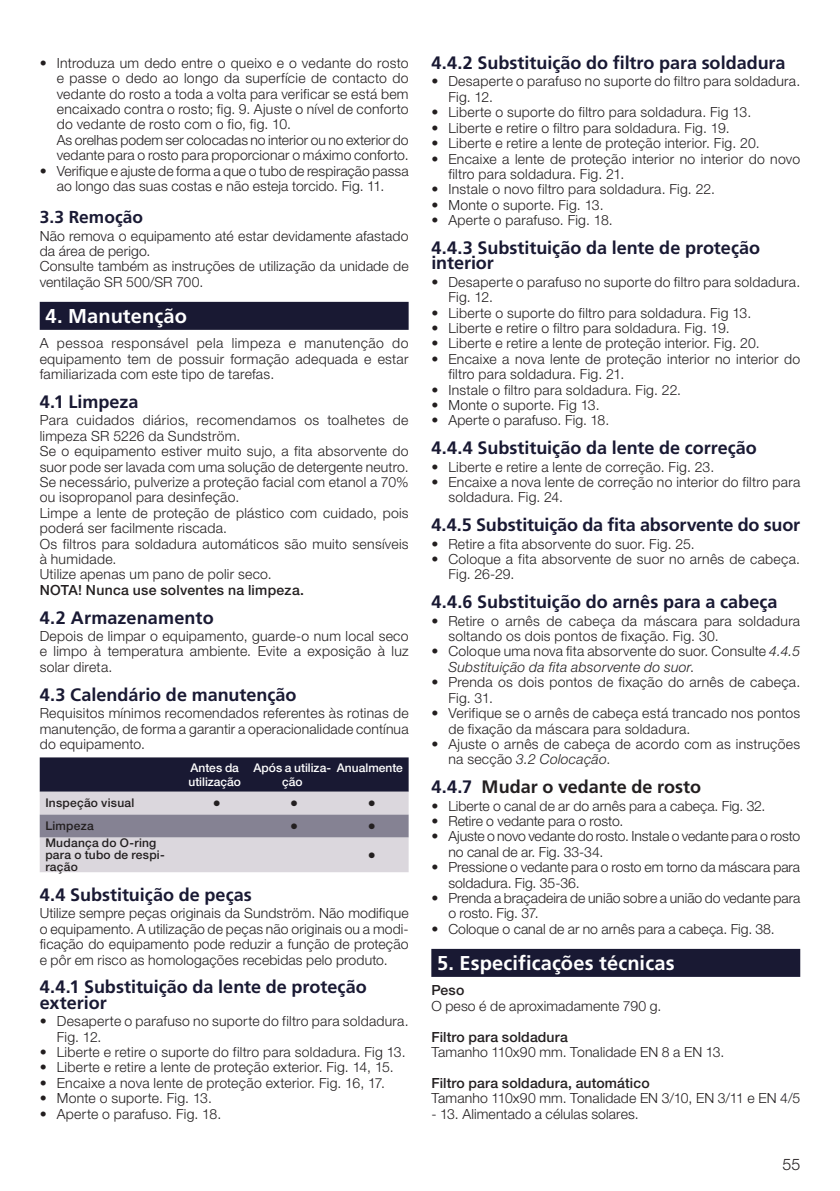
<style>
.page{position:relative;width:840px;height:1191px;background:#fff}
.page>*{position:absolute;margin:0;border:0;box-sizing:border-box;transform-origin:0 0}
.t1{font:700 20px "Frutiger LT Pro";letter-spacing:.005em;color:#fff}
.t2{font:700 18px/15.4px "Frutiger LT Pro";color:#191933}
.t3{font:700 18px "Frutiger LT Pro";color:#231f20}
.t4{font:700 17.2px "Frutiger LT Pro";letter-spacing:.005em;color:#191933}
.t5{font:500 16px "Helvetica Neue LT Pro";color:#231f20}
.t6{font:300 16px "Helvetica Neue LT Pro";color:#231f20}
.t7{font:300 14px/15.4px "Helvetica Neue LT Pro";letter-spacing:.015em;color:#231f20}
.t8{font:500 14px "Helvetica Neue LT Pro";letter-spacing:.01em;color:#231f20}
.t9{font:300 14px/15.4px "Helvetica Neue LT Pro";letter-spacing:-.01em;color:#231f20}
.t10{font:300 14px "Helvetica Neue LT Pro";letter-spacing:-.005em;color:#231f20}
.t11{font:500 12px/12px "Helvetica Neue LT Pro";letter-spacing:.02em;color:#231f20}
.t12{font:500 12px/14.4px "Helvetica Neue LT Pro";color:#fff}
.s1{font-style:italic}
.s2{color:#191933}
</style>
<div class="page">
<div style="left:40px;top:302px;width:368px;height:28px;background:#191933"></div>
<svg style="left:40px;top:757px;width:368px;height:115px;background:#908e9c"></svg>
<div style="left:431px;top:949px;width:368px;height:28px;background:#191933"></div>
<p class="t7" style="left:57px;top:55px;width:353px;text-indent:-17px">• Introduza um dedo entre o queixo e o vedante do rosto e passe o dedo ao longo da superfície de contacto do vedante do rosto a toda a volta para verificar se está bem encaixado contra o rosto; fig. 9. Ajuste o nível de conforto do vedante de rosto com o fio, fig. 10.<br>As orelhas podem ser colocadas no interior ou no exterior do vedante para o rosto para proporcionar o máximo conforto.</p>
<p class="t7" style="left:40px;top:163px;width:370px;text-align:center">• Verifique e ajuste de forma a que o tubo de respiração passa ao longo das suas costas e não esteja torcido. Fig. 11.</p>
<p class="t4" style="left:40px;top:207px;width:105px">3.3 Remoção</p>
<p class="t7" style="left:40px;top:227px;width:370px">Não remova o equipamento até estar devidamente afastado da área de perigo.<br>Consulte também as instruções de utilização da unidade de ventilação SR 500/SR 700.</p>
<h1 class="t1" style="left:45px;top:304px;width:143px">4. Manutenção</h1>
<p class="t7" style="left:40px;top:335px;width:370px;text-align:justify">A pessoa responsável pela limpeza e manutenção do equipamento tem de possuir formação adequada e estar familiarizada com este tipo de tarefas.</p>
<p class="t2" style="left:40px;top:394px;width:100px">4.1 Limpeza</p>
<p class="t7" style="left:40px;top:412px;width:370px">Para cuidados diários, recomendamos os toalhetes de limpeza SR 5226 da Sundström.<br>Se o equipamento estiver muito sujo, a fita absorvente do suor pode ser lavada com uma solução de detergente neutro.<br>Se necessário, pulverize a proteção facial com etanol a 70% ou isopropanol para desinfeção.<br>Limpe a lente de proteção de plástico com cuidado, pois poderá ser facilmente riscada.<br>Os filtros para soldadura automáticos são muito sensíveis à humidade.<br>Utilize apenas um pano de polir seco.</p>
<p class="t8" style="left:40px;top:581px;width:266px">NOTA! Nunca use solventes na limpeza.</p>
<p class="t2" style="left:40px;top:610px;width:175px">4.2 Armazenamento</p>
<p class="t7" style="left:40px;top:628px;width:370px;text-align:justify">Depois de limpar o equipamento, guarde-o num local seco e limpo à temperatura ambiente. Evite a exposição à luz solar direta.</p>
<p class="t2" style="left:40px;top:687px;width:258px">4.3 Calendário de manutenção</p>
<p class="t7" style="left:40px;top:705px;width:370px;text-align:justify">Requisitos mínimos recomendados referentes às rotinas de manutenção, de forma a garantir a operacionalidade contínua do equipamento.</p>
<p class="t12" style="left:188px;top:760px;width:54px">Antes da utilização</p>
<p class="t12" style="left:253px;top:760px;width:79px;text-align:center">Após a utiliza&shy;ção</p>
<p class="t12" style="left:336px;top:760px;width:67px">Anualmente</p>
<p class="t11" style="left:45px;top:797px;width:90px">Inspeção visual</p>
<p class="t5" style="left:212px;top:793px;width:9px">•</p>
<p class="t5" style="left:290px;top:793px;width:9px">•</p>
<p class="t5" style="left:367px;top:793px;width:9px">•</p>
<p class="t11" style="left:45px;top:820px;width:50px">Limpeza</p>
<p class="t5" style="left:290px;top:816px;width:9px">•</p>
<p class="t5" style="left:367px;top:816px;width:9px">•</p>
<p class="t11" style="left:45px;top:836px;width:121px">Mudança do O-ring para o tubo de respi&shy;ração</p>
<p class="t5" style="left:367px;top:845px;width:9px">•</p>
<p class="t2" style="left:40px;top:887px;width:213px">4.4 Substituição de peças</p>
<p class="t7" style="left:40px;top:905px;width:370px;text-align:justify">Utilize sempre peças originais da Sundström. Não modifique o equipamento. A utilização de peças não originais ou a modi&shy;ficação do equipamento pode reduzir a função de proteção e pôr em risco as homologações recebidas pelo produto.</p>
<p class="t2" style="left:40px;top:979px;width:328px">4.4.1 Substituição da lente de proteção exterior</p>
<p class="t7" style="left:57px;top:1013px;width:353px;text-indent:-17px">• Desaperte o parafuso no suporte do filtro para soldadura.<br>Fig. 12.</p>
<p class="t7" style="left:40px;top:1044px;width:367px">• Liberte e retire o suporte do filtro para soldadura. Fig 13.</p>
<p class="t7" style="left:40px;top:1059px;width:355px">• Liberte e retire a lente de proteção exterior. Fig. 14, 15.</p>
<p class="t7" style="left:40px;top:1074px;width:346px">• Encaixe a nova lente de proteção exterior. Fig. 16, 17.</p>
<p class="t7" style="left:40px;top:1090px;width:174px">• Monte o suporte. Fig. 13.</p>
<p class="t7" style="left:40px;top:1105px;width:183px">• Aperte o parafuso. Fig. 18.</p>
<p class="t2" style="left:431px;top:55px;width:355px">4.4.2 Substituição do filtro para soldadura</p>
<p class="t7" style="left:448px;top:73px;width:353px;text-indent:-17px">• Desaperte o parafuso no suporte do filtro para soldadura.<br>Fig. 12.</p>
<p class="t7" style="left:431px;top:104px;width:321px">• Liberte o suporte do filtro para soldadura. Fig 13.</p>
<p class="t7" style="left:431px;top:120px;width:299px">• Liberte e retire o filtro para soldadura. Fig. 19.</p>
<p class="t7" style="left:431px;top:135px;width:329px">• Liberte e retire a lente de proteção interior. Fig. 20.</p>
<p class="t7" style="left:448px;top:150px;width:353px;text-indent:-17px">• Encaixe a lente de proteção interior no interior do novo filtro para soldadura. Fig. 21.</p>
<p class="t7" style="left:431px;top:181px;width:285px">• Instale o novo filtro para soldadura. Fig. 22.</p>
<p class="t7" style="left:431px;top:197px;width:174px">• Monte o suporte. Fig. 13.</p>
<p class="t7" style="left:431px;top:212px;width:183px">• Aperte o parafuso. Fig. 18.</p>
<p class="t2" style="left:431px;top:240px;width:330px">4.4.3 Substituição da lente de proteção interior</p>
<p class="t7" style="left:448px;top:274px;width:353px;text-indent:-17px">• Desaperte o parafuso no suporte do filtro para soldadura.<br>Fig. 12.</p>
<p class="t7" style="left:431px;top:304px;width:321px">• Liberte o suporte do filtro para soldadura. Fig 13.</p>
<p class="t7" style="left:431px;top:320px;width:299px">• Liberte e retire o filtro para soldadura. Fig. 19.</p>
<p class="t7" style="left:431px;top:335px;width:329px">• Liberte e retire a lente de proteção interior. Fig. 20.</p>
<p class="t7" style="left:448px;top:351px;width:353px;text-indent:-17px">• Encaixe a nova lente de proteção interior no interior do filtro para soldadura. Fig. 21.</p>
<p class="t7" style="left:431px;top:381px;width:251px">• Instale o filtro para soldadura. Fig. 22.</p>
<p class="t7" style="left:431px;top:397px;width:170px">• Monte o suporte. Fig 13.</p>
<p class="t7" style="left:431px;top:412px;width:179px">• Aperte o parafuso. Fig. 18.</p>
<p class="t2" style="left:431px;top:440px;width:327px">4.4.4 Substituição da lente de correção</p>
<p class="t7" style="left:431px;top:458px;width:284px">• Liberte e retire a lente de correção. Fig. 23.</p>
<p class="t7" style="left:448px;top:474px;width:353px;text-indent:-17px">• Encaixe a nova lente de correção no interior do filtro para soldadura. Fig. 24.</p>
<p class="t2" style="left:431px;top:517px;width:370px">4.4.5 Substituição da fita absorvente do suor</p>
<p class="t7" style="left:431px;top:535px;width:265px">• Retire a fita absorvente do suor. Fig. 25.</p>
<p class="t7" style="left:448px;top:551px;width:353px;text-indent:-17px">• Coloque a fita absorvente de suor no arnês de cabeça.<br>Fig. 26-29.</p>
<p class="t2" style="left:431px;top:594px;width:347px">4.4.6 Substituição do arnês para a cabeça</p>
<p class="t7" style="left:448px;top:612px;width:353px;text-indent:-17px">• Retire o arnês de cabeça da máscara para soldadura soltando os dois pontos de fixação. Fig. 30.</p>
<p class="t7" style="left:448px;top:643px;width:353px;text-indent:-17px">• Coloque uma nova fita absorvente do suor. Consulte <span class="s1">4.4.5<br>Substituição da fita absorvente do suor</span>.</p>
<p class="t7" style="left:448px;top:674px;width:353px;text-indent:-17px">• Prenda os dois pontos de fixação do arnês de cabeça.<br>Fig. 31.</p>
<p class="t7" style="left:448px;top:705px;width:353px;text-indent:-17px">• Verifique se o arnês de cabeça está trancado nos pontos de fixação da máscara para soldadura.</p>
<p class="t7" style="left:448px;top:736px;width:353px;text-indent:-17px">• Ajuste o arnês de cabeça de acordo com as instruções na secção <span class="s1">3.2 Colocação</span>.</p>
<p class="t3" style="left:431px;top:776px;width:271px"><span class="s2">4.4.7</span> Mudar o vedante de rosto</p>
<p class="t7" style="left:431px;top:797px;width:335px">• Liberte o canal de ar do arnês para a cabeça. Fig. 32.</p>
<p class="t10" style="left:431px;top:812px;width:193px">• Retire o vedante para o rosto.</p>
<p class="t9" style="left:448px;top:828px;width:353px;text-indent:-17px">• Ajuste o novo vedante do rosto. Instale o vedante para o rosto no canal de ar. Fig. 33-34.</p>
<p class="t7" style="left:448px;top:859px;width:353px;text-indent:-17px">• Pressione o vedante para o rosto em torno da máscara para soldadura. Fig. 35-36.</p>
<p class="t7" style="left:448px;top:890px;width:353px;text-indent:-17px">• Prenda a braçadeira de união sobre a união do vedante para o rosto. Fig. 37.</p>
<p class="t7" style="left:431px;top:920px;width:345px">• Coloque o canal de ar no arnês para a cabeça. Fig. 38.</p>
<h1 class="t1" style="left:437px;top:951px;width:239px">5. Especificações técnicas</h1>
<p class="t8" style="left:431px;top:982px;width:34px">Peso</p>
<p class="t7" style="left:431px;top:997px;width:231px">O peso é de aproximadamente 790 g.</p>
<p class="t8" style="left:431px;top:1028px;width:138px">Filtro para soldadura</p>
<p class="t7" style="left:431px;top:1044px;width:294px">Tamanho 110x90 mm. Tonalidade EN 8 a EN 13.</p>
<p class="t8" style="left:431px;top:1074px;width:220px">Filtro para soldadura, automático</p>
<p class="t7" style="left:431px;top:1090px;width:370px">Tamanho 110x90 mm. Tonalidade EN 3/10, EN 3/11 e EN 4/5</p>
<p class="t7" style="left:431px;top:1105px;width:209px">- 13. Alimentado a células solares.</p>
<p class="t6" style="left:782px;top:1154px;width:19px">55</p>
</div>
